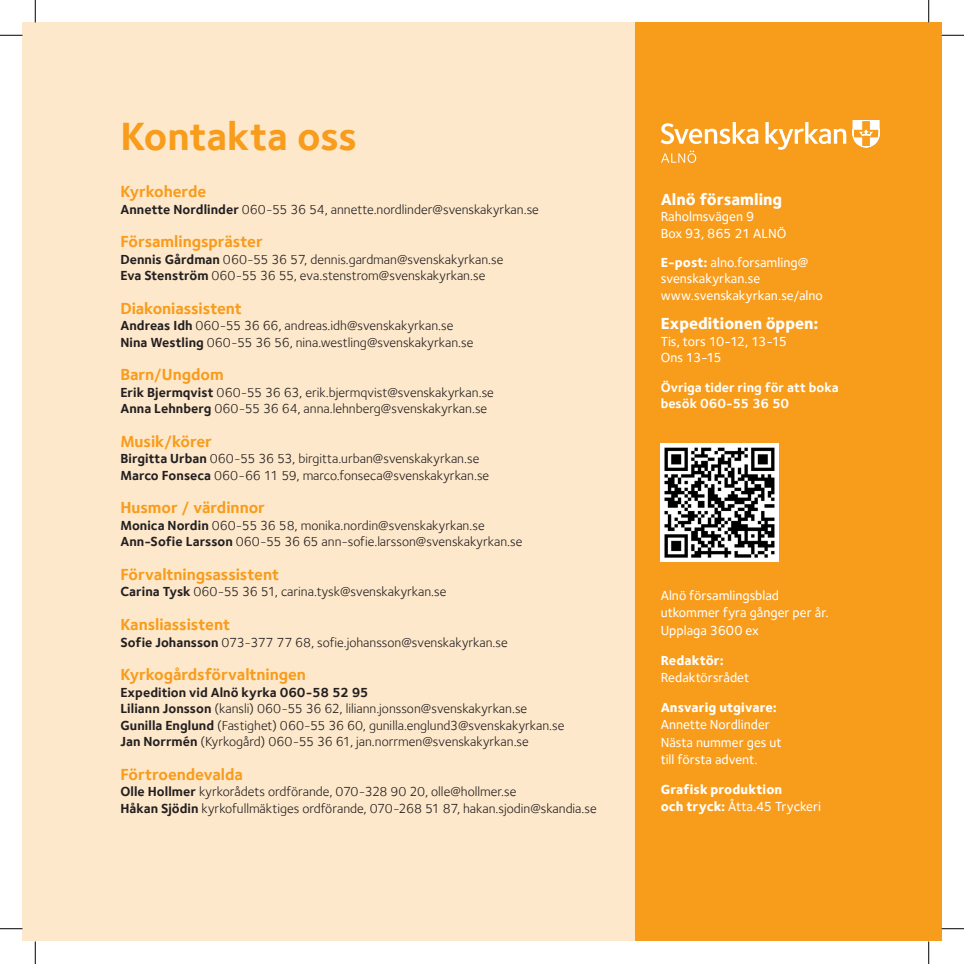
<style>
.page{position:relative;width:964px;height:964px;background:#fff}
.page>*{position:absolute;margin:0;border:0;box-sizing:border-box;transform-origin:0 0}
.t1{font:700 40.5px "Foundry Sterling";letter-spacing:-.01em;color:#f89c1c}
.t2{font:700 16.5px "Foundry Sterling";letter-spacing:-.005em;color:#f89c1c}
.t3{font:800 16.5px "Foundry Sterling";color:#fff}
.t4{font:13.5px/16.5px "Foundry Sterling";color:#231f20}
.t5{font:500 13.5px/16.5px "Foundry Sterling";color:#fff}
.t6{font:800 13.5px/17.2px "Foundry Sterling";letter-spacing:.005em;color:#fff}
.t7{font:700 13.5px/16.5px "Foundry Sterling";letter-spacing:.005em;color:#fff}
.s1{font-weight:700}
.s2{font-weight:800}
.s3{font-weight:500}
</style>
<div class="page">
<div style="left:22px;top:22px;width:906px;height:919px;background:#fee8cb"></div>
<div style="left:635px;top:22px;width:306px;height:919px;background:#f89c1c"></div>
<svg style="left:660px;top:122px;width:98px;height:22px"></svg>
<svg style="left:765px;top:122px;width:81px;height:28px"></svg>
<svg style="left:852px;top:120px;width:27px;height:27px"></svg>
<svg style="left:661px;top:150px;width:35px;height:13px"></svg>
<img style="left:660px;top:443px;width:118px;height:118px">
<svg style="left:0;top:35px;width:22px;height:1px"></svg>
<svg style="left:941px;top:35px;width:22px;height:1px"></svg>
<svg style="left:0;top:928px;width:22px;height:1px"></svg>
<svg style="left:941px;top:928px;width:22px;height:1px"></svg>
<svg style="left:35px;top:0;width:1px;height:22px"></svg>
<svg style="left:35px;top:941px;width:1px;height:22px"></svg>
<svg style="left:928px;top:0;width:1px;height:22px"></svg>
<svg style="left:928px;top:941px;width:1px;height:22px"></svg>
<h1 class="t1" style="left:120px;top:112px;width:238px">Kontakta oss</h1>
<p class="t2" style="left:120px;top:182px;width:87px">Kyrkoherde</p>
<p class="t4" style="left:120px;top:201px;width:420px"><span class="s1">Annette Nordlinder</span> 060-55 36 54, annette.nordlinder@svenskakyrkan.se</p>
<p class="t2" style="left:120px;top:232px;width:144px">Församlingspräster</p>
<p class="t4" style="left:120px;top:251px;width:384px"><span class="s1">Dennis Gårdman</span> 060-55 36 57, dennis.gardman@svenskakyrkan.se<br><span class="s1">Eva Stenström</span> 060-55 36 55, eva.stenstrom@svenskakyrkan.se</p>
<p class="t2" style="left:120px;top:298px;width:123px">Diakoniassistent</p>
<p class="t4" style="left:120px;top:317px;width:354px"><span class="s1">Andreas Idh</span> 060-55 36 66, andreas.idh@svenskakyrkan.se<br><span class="s1">Nina Westling</span> 060-55 36 56, nina.westling@svenskakyrkan.se</p>
<p class="t2" style="left:120px;top:365px;width:105px">Barn/Ungdom</p>
<p class="t4" style="left:120px;top:384px;width:375px"><span class="s1">Erik Bjermqvist</span> 060-55 36 63, erik.bjermqvist@svenskakyrkan.se<br><span class="s1">Anna Lehnberg</span> 060-55 36 64, anna.lehnberg@svenskakyrkan.se</p>
<p class="t2" style="left:120px;top:431px;width:93px">Musik/körer</p>
<p class="t4" style="left:120px;top:450px;width:370px"><span class="s1">Birgitta Urban</span> 060-55 36 53, birgitta.urban@svenskakyrkan.se<br><span class="s1">Marco Fonseca</span> 060-66 11 59, marco.fonseca@svenskakyrkan.se</p>
<p class="t2" style="left:120px;top:498px;width:146px">Husmor / värdinnor</p>
<p class="t4" style="left:120px;top:517px;width:403px"><span class="s1">Monica Nordin</span> 060-55 36 58, monika.nordin@svenskakyrkan.se<br><span class="s1">Ann-Sofie Larsson</span> 060-55 36 65 ann-sofie.larsson@svenskakyrkan.se</p>
<p class="t2" style="left:120px;top:564px;width:160px">Förvaltningsassistent</p>
<p class="t4" style="left:120px;top:583px;width:327px"><span class="s1">Carina Tysk</span> 060-55 36 51, carina.tysk@svenskakyrkan.se</p>
<p class="t2" style="left:120px;top:614px;width:111px">Kansliassistent</p>
<p class="t4" style="left:120px;top:633px;width:389px"><span class="s1">Sofie Johansson</span> 073-377 77 68, sofie.johansson@svenskakyrkan.se</p>
<p class="t2" style="left:120px;top:664px;width:187px">Kyrkogårdsförvaltningen</p>
<p class="t4" style="left:120px;top:683px;width:445px"><span class="s1">Expedition vid Alnö kyrka 060-58 52 95<br>Liliann Jonsson</span> (kansli) 060-55 36 62, liliann.jonsson@svenskakyrkan.se <span class="s1">Gunilla Englund</span> (Fastighet) 060-55 36 60, gunilla.englund3@svenskakyrkan.se <span class="s1">Jan Norrmén</span> (Kyrkogård) 060-55 36 61, jan.norrmen@svenskakyrkan.se</p>
<p class="t2" style="left:120px;top:764px;width:124px">Förtroendevalda</p>
<p class="t4" style="left:120px;top:783px;width:478px"><span class="s1">Olle Hollmer</span> kyrkorådets ordförande, 070-328 90 20, olle@hollmer.se<br><span class="s1">Håkan Sjödin</span> kyrkofullmäktiges ordförande, 070-268 51 87, hakan.sjodin@skandia.se</p>
<p class="t3" style="left:660px;top:189px;width:123px">Alnö församling</p>
<p class="t5" style="left:660px;top:208px;width:127px">Raholmsvägen 9<br>Box 93, 865 21 ALNÖ</p>
<p class="t5" style="left:660px;top:254px;width:164px"><span class="s2">E-post:</span> alno.forsamling@ svenskakyrkan.se www.svenskakyrkan.se/alno</p>
<p class="t3" style="left:660px;top:313px;width:159px">Expeditionen öppen:</p>
<p class="t5" style="left:660px;top:333px;width:128px">Tis, tors 10-12, 13-15<br>Ons 13-15</p>
<p class="t7" style="left:660px;top:378px;width:179px">Övriga tider ring för att boka besök 060-55 36 50</p>
<p class="t5" style="left:660px;top:587px;width:169px;line-height:17.2px">Alnö församlingsblad utkommer fyra gånger per år.<br>Upplaga 3600 ex</p>
<p class="t6" style="left:660px;top:651px;width:65px">Redaktör:</p>
<p class="t5" style="left:660px;top:669px;width:90px">Redaktörsrådet</p>
<p class="t6" style="left:660px;top:698px;width:118px">Ansvarig utgivare:</p>
<p class="t5" style="left:660px;top:716px;width:122px;line-height:17.2px">Annette Nordlinder<br>Nästa nummer ges ut till första advent.</p>
<p class="t6" style="left:660px;top:780px;width:162px">Grafisk produktion<br>och tryck: <span class="s3">Åtta.45 Tryckeri</span></p>
</div>
